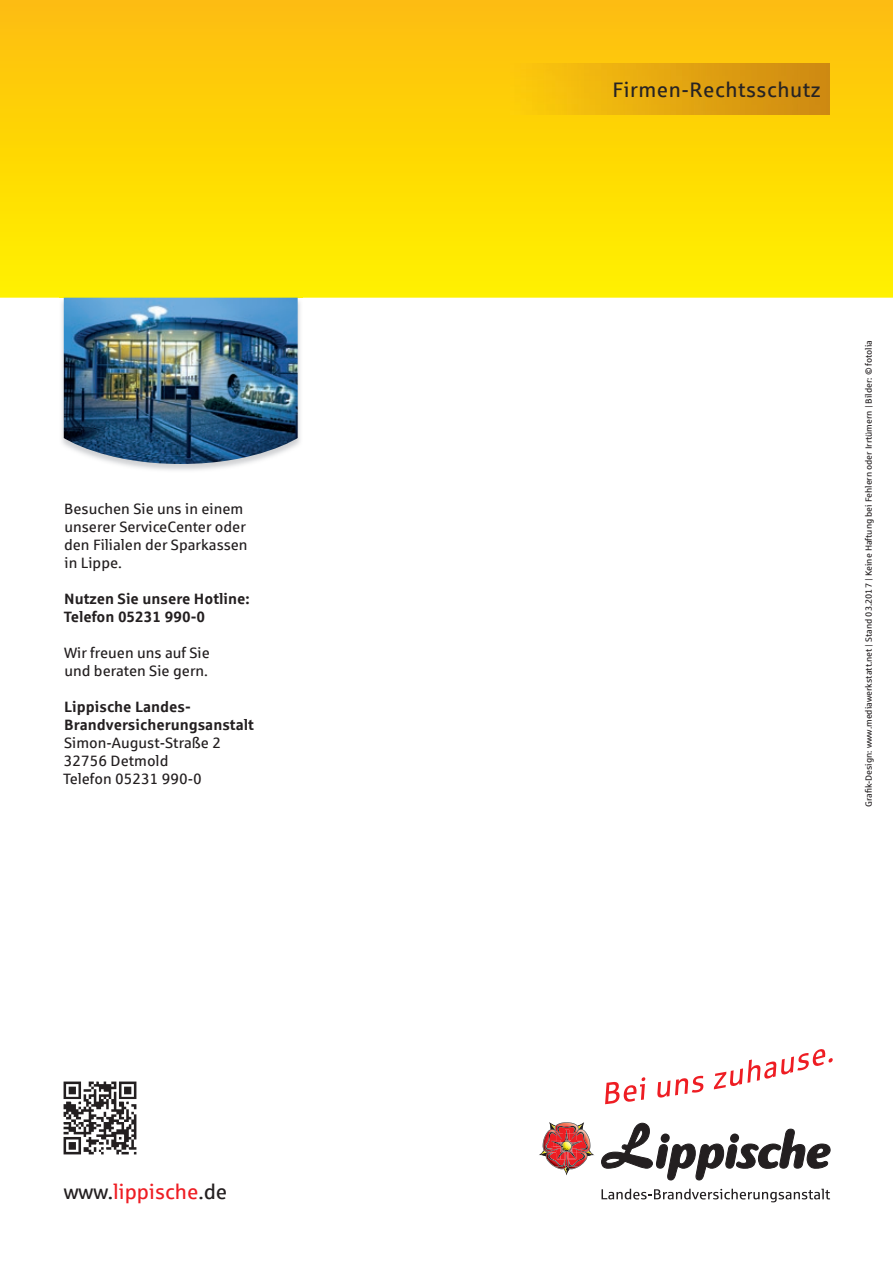
<style>
.page{position:relative;width:893px;height:1263px;background:#fff}
.page>*{position:absolute;margin:0;border:0;box-sizing:border-box;transform-origin:0 0}
.t1{font:21px "Sparkasse Rg";letter-spacing:.025em;color:#262324}
.t2{font:21px "Sparkasse Rg";color:#ee1d23}
.t3{font:15px/18px "Sparkasse Rg";color:#231f20}
.t4{font:700 15px/18px "Sparkasse Rg";color:#231f20}
.t5{font:9px "Sparkasse Rg";color:#231f20}
.s1{color:#231f20}
</style>
<div class="page">
<svg style="left:0;top:0;width:893px;height:298px"></svg>
<img style="left:59px;top:297px;width:243px;height:173px">
<img style="left:64px;top:298px;width:234px;height:166px">
<img style="left:510px;top:64px;width:319px;height:51px">
<img style="left:63px;top:1081px;width:74px;height:74px">
<svg style="left:601px;top:1189px;width:229px;height:13px"></svg>
<svg style="left:539px;top:1122px;width:292px;height:58px"></svg>
<svg style="left:605px;top:1077px;width:40px;height:27px"></svg>
<svg style="left:657px;top:1076px;width:46px;height:22px"></svg>
<svg style="left:714px;top:1049px;width:119px;height:40px"></svg>
<p class="t3" style="left:64px;top:499px;width:185px">Besuchen Sie uns in einem unserer ServiceCenter oder den Filialen der Sparkassen in Lippe.</p>
<p class="t4" style="left:64px;top:589px;width:188px">Nutzen Sie unsere Hotline:<br>Telefon 05231 990-0</p>
<p class="t3" style="left:64px;top:643px;width:147px">Wir freuen uns auf Sie und beraten Sie gern.</p>
<p class="t4" style="left:64px;top:697px;width:191px">Lippische Landes-<br>Brandversicherungsanstalt</p>
<p class="t3" style="left:63px;top:733px;width:159px">Simon-August-Straße 2<br>32756 Detmold<br>Telefon 05231 990-0</p>
<h1 class="t2" style="left:64px;top:1179px;width:165px"><span class="s1">www.</span>lippische<span class="s1">.de</span></h1>
<h1 class="t1" style="left:612px;top:76px;width:210px">Firmen-Rechtsschutz</h1>
<p class="t5" style="left:863px;top:807px;width:468px;rotate:-90deg">Grafik-Design: www.mediawerkstatt.net | Stand 03.2017 | Keine Haftung bei Fehlern oder Irrtümern | Bilder: © fotolia</p>
</div>
